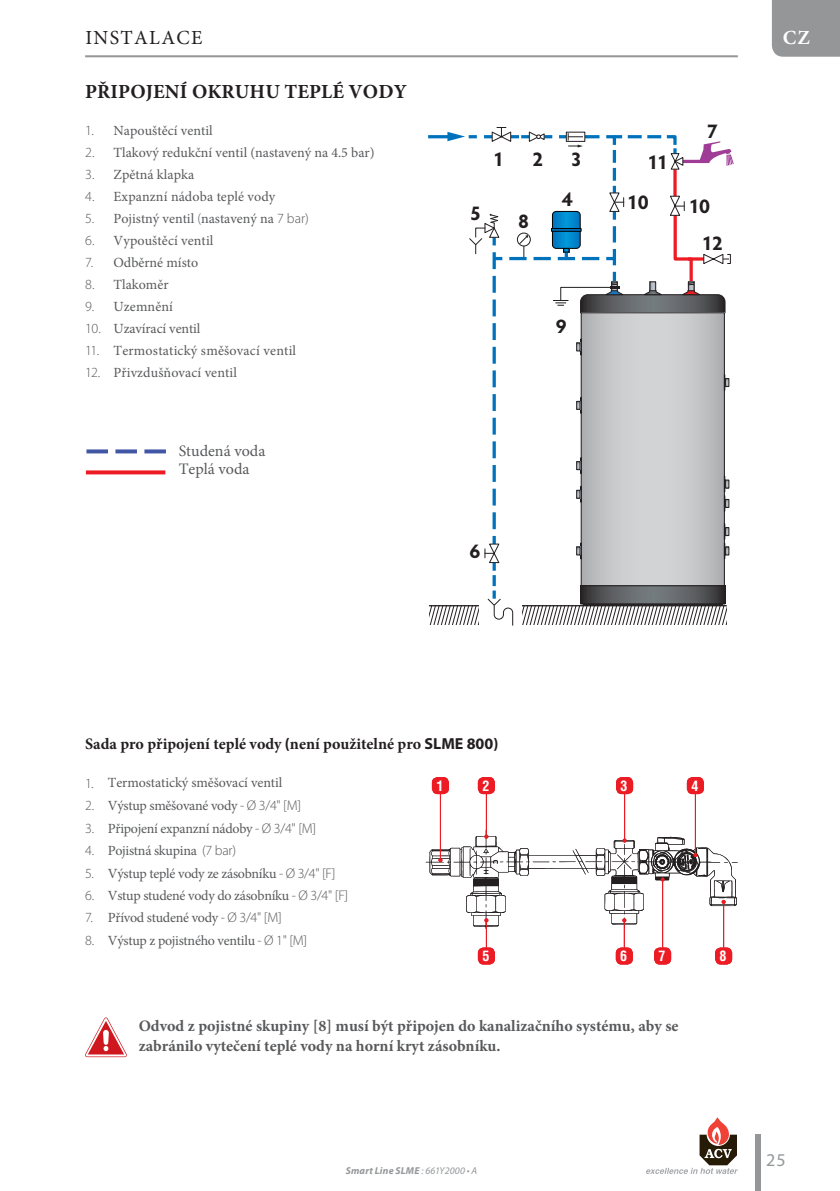
<style>
.page{position:relative;width:840px;height:1191px;background:#fff}
.page>*{position:absolute;margin:0;border:0;box-sizing:border-box;transform-origin:0 0}
.t1{font:700 20px "Minion Pro";letter-spacing:.005em;color:#231f20}
.t2{font:700 20px/40px "Hypatia Sans Pro";letter-spacing:-.02em;color:#231f20;text-align:center}
.t3{font:20px "Minion Pro";letter-spacing:.065em;color:#231f20}
.t4{font:700 20px "Minion Pro";color:#fff}
.t5{font:18px "Myriad Pro";color:#949698}
.t6{font:700 16px/19.2px "Minion Pro";color:#58595b}
.t7{font:700 16px "Minion Pro";color:#231f20}
.t8{font:16px/18.8px "Minion Pro";color:#58595b}
.t9{font:14px "Minion Pro";color:#58595b}
.t10{font:14px "Minion Pro";letter-spacing:-.02em;color:#58595b}
.t11{font:700 condensed 14px "Helvetica LT Std";color:#fff}
.t12{font:italic 700 10px "Myriad Pro";letter-spacing:.025em;color:#949698}
.s1{font-family:"Myriad Pro";font-weight:300}
.s2{font-family:"Myriad Pro"}
.s3{font-weight:400}
</style>
<div class="page">
<div style="left:771px;top:0;width:68px;height:57px;background:#949698"></div>
<hr style="left:85px;top:55px;width:652px;height:2px;background:#949698">
<svg style="left:86px;top:449px;width:80px;height:4px"></svg>
<svg style="left:86px;top:470px;width:79px;height:4px"></svg>
<svg style="left:85px;top:1017px;width:42px;height:40px"></svg>
<div style="left:103px;top:1030px;width:6px;height:14px;background:#fff;border-radius:3px"></div>
<svg style="left:646px;top:1117px;width:91px;height:57px"></svg>
<div style="left:754px;top:1134px;width:6px;height:57px;background:#949698"></div>
<hr style="left:428px;top:135px;width:22px;height:3px;background:#0072bc">
<svg style="left:429px;top:127px;width:304px;height:499px"></svg>
<hr style="left:485px;top:785px;width:1px;height:51px;background:#ed1c24">
<div style="left:477px;top:777px;width:17px;height:17px;background:#ed1c24;border-radius:6px"></div>
<hr style="left:661px;top:879px;width:1px;height:77px;background:#ed1c24">
<div style="left:653px;top:947px;width:17px;height:17px;background:#ed1c24;border-radius:6px"></div>
<hr style="left:439px;top:785px;width:1px;height:75px;background:#ed1c24">
<div style="left:431px;top:777px;width:17px;height:17px;background:#ed1c24;border-radius:6px"></div>
<hr style="left:485px;top:920px;width:1px;height:36px;background:#ed1c24">
<div style="left:477px;top:947px;width:17px;height:17px;background:#ed1c24;border-radius:6px"></div>
<hr style="left:623px;top:920px;width:1px;height:36px;background:#ed1c24">
<div style="left:615px;top:947px;width:17px;height:17px;background:#ed1c24;border-radius:6px"></div>
<hr style="left:623px;top:785px;width:1px;height:55px;background:#ed1c24">
<div style="left:615px;top:777px;width:17px;height:17px;background:#ed1c24;border-radius:6px"></div>
<hr style="left:694px;top:785px;width:1px;height:70px;background:#ed1c24">
<div style="left:686px;top:777px;width:17px;height:17px;background:#ed1c24;border-radius:6px"></div>
<hr style="left:722px;top:902px;width:1px;height:54px;background:#ed1c24">
<svg style="left:425px;top:829px;width:312px;height:100px"></svg>
<div style="left:714px;top:947px;width:17px;height:17px;background:#ed1c24;border-radius:6px"></div>
<h1 class="t3" style="left:85px;top:24px;width:119px">INSTALACE</h1>
<h1 class="t1" style="left:85px;top:78px;width:323px">PŘIPOJENÍ OKRUHU TEPLÉ VODY</h1>
<p class="t9" style="left:85px;top:121px;width:129px"><span class="s1">1.</span> Napouštěcí ventil</p>
<p class="t9" style="left:85px;top:143px;width:291px"><span class="s1">2.</span> Tlakový redukční ventil (nastavený na 4.5 bar)</p>
<p class="t9" style="left:85px;top:165px;width:111px"><span class="s1">3.</span> Zpětná klapka</p>
<p class="t9" style="left:85px;top:187px;width:192px"><span class="s1">4.</span> Expanzní nádoba teplé vody</p>
<p class="t9" style="left:85px;top:209px;width:225px"><span class="s1">5.</span> Pojistný ventil <span class="s1">(</span>nastavený na <span class="s1">7 bar)</span></p>
<p class="t9" style="left:85px;top:231px;width:130px"><span class="s1">6.</span> Vypouštěcí ventil</p>
<p class="t9" style="left:85px;top:253px;width:115px"><span class="s1">7.</span> Odběrné místo</p>
<p class="t9" style="left:85px;top:275px;width:85px"><span class="s1">8.</span> Tlakoměr</p>
<p class="t9" style="left:85px;top:297px;width:89px"><span class="s1">9.</span> Uzemnění</p>
<p class="t9" style="left:85px;top:319px;width:117px"><span class="s1">10.</span> Uzavírací ventil</p>
<p class="t9" style="left:85px;top:341px;width:212px"><span class="s1">11.</span> Termostatický směšovací ventil</p>
<p class="t9" style="left:85px;top:363px;width:153px"><span class="s1">12.</span> Přivzdušňovací ventil</p>
<p class="t8" style="left:179px;top:441px;width:88px">Studená voda<br>Teplá voda</p>
<h1 class="t2" style="left:492px;top:138px;width:12px">1</h1>
<h1 class="t2" style="left:470px;top:192px;width:12px">5</h1>
<h1 class="t2" style="left:532px;top:138px;width:12px">2</h1>
<h1 class="t2" style="left:561px;top:138px;width:21px">3<br>4</h1>
<h1 class="t2" style="left:518px;top:200px;width:12px">8</h1>
<h1 class="t2" style="left:555px;top:305px;width:12px">9</h1>
<h1 class="t2" style="left:646px;top:141px;width:22px">11</h1>
<h1 class="t2" style="left:626px;top:181px;width:23px">10</h1>
<h1 class="t2" style="left:706px;top:110px;width:12px">7</h1>
<h1 class="t2" style="left:688px;top:185px;width:23px">10</h1>
<h1 class="t2" style="left:701px;top:222px;width:23px">12</h1>
<h1 class="t4" style="left:782px;top:23px;width:29px">CZ</h1>
<h1 class="t2" style="left:469px;top:530px;width:12px">6</h1>
<p class="t7" style="left:85px;top:733px;width:414px">Sada pro připojení teplé vody <span class="s2">(</span>není použitelné pro <span class="s2">SLME 800)</span></p>
<p class="t9" style="left:85px;top:773px;width:199px"><span class="s1">1.</span> Termostatický směšovací ventil</p>
<p class="t10" style="left:85px;top:796px;width:217px"><span class="s1">2.</span> Výstup směšované vody <span class="s1">- Ø 3/4" [M]</span></p>
<p class="t10" style="left:85px;top:818px;width:232px"><span class="s1">3.</span> Připojení expanzní nádoby <span class="s1">- Ø 3/4" [M]</span></p>
<p class="t10" style="left:85px;top:841px;width:152px"><span class="s1">4.</span> Pojistná skupina <span class="s1">(7 bar)</span></p>
<p class="t10" style="left:85px;top:863px;width:252px"><span class="s1">5.</span> Výstup teplé vody ze zásobníku <span class="s1">- Ø 3/4" [F]</span></p>
<p class="t10" style="left:85px;top:886px;width:264px"><span class="s1">6.</span> Vstup studené vody do zásobníku <span class="s1">- Ø 3/4" [F]</span></p>
<p class="t10" style="left:85px;top:908px;width:198px"><span class="s1">7.</span> Přívod studené vody <span class="s1">- Ø 3/4" [M]</span></p>
<p class="t10" style="left:85px;top:931px;width:223px"><span class="s1">8.</span> Výstup z pojistného ventilu <span class="s1">- Ø 1" [M]</span></p>
<p class="t11" style="left:482px;top:776px;width:8px">2</p>
<p class="t11" style="left:620px;top:776px;width:8px">3</p>
<p class="t11" style="left:691px;top:776px;width:8px">4</p>
<p class="t11" style="left:436px;top:776px;width:8px">1</p>
<p class="t11" style="left:482px;top:947px;width:8px">5</p>
<p class="t11" style="left:620px;top:947px;width:8px">6</p>
<p class="t11" style="left:658px;top:947px;width:8px">7</p>
<p class="t11" style="left:719px;top:947px;width:8px">8</p>
<p class="t6" style="left:139px;top:1016px;width:541px">Odvod z pojistné skupiny [8] musí být připojen do kanalizačního systému, aby se zabránilo vytečení teplé vody na horní kryt zásobníku.</p>
<p class="t12" style="left:345px;top:1164px;width:133px">Smart Line SLME <span class="s3">: 661Y2000 • A</span></p>
<p class="t5" style="left:765px;top:1149px;width:21px">25</p>
</div>
